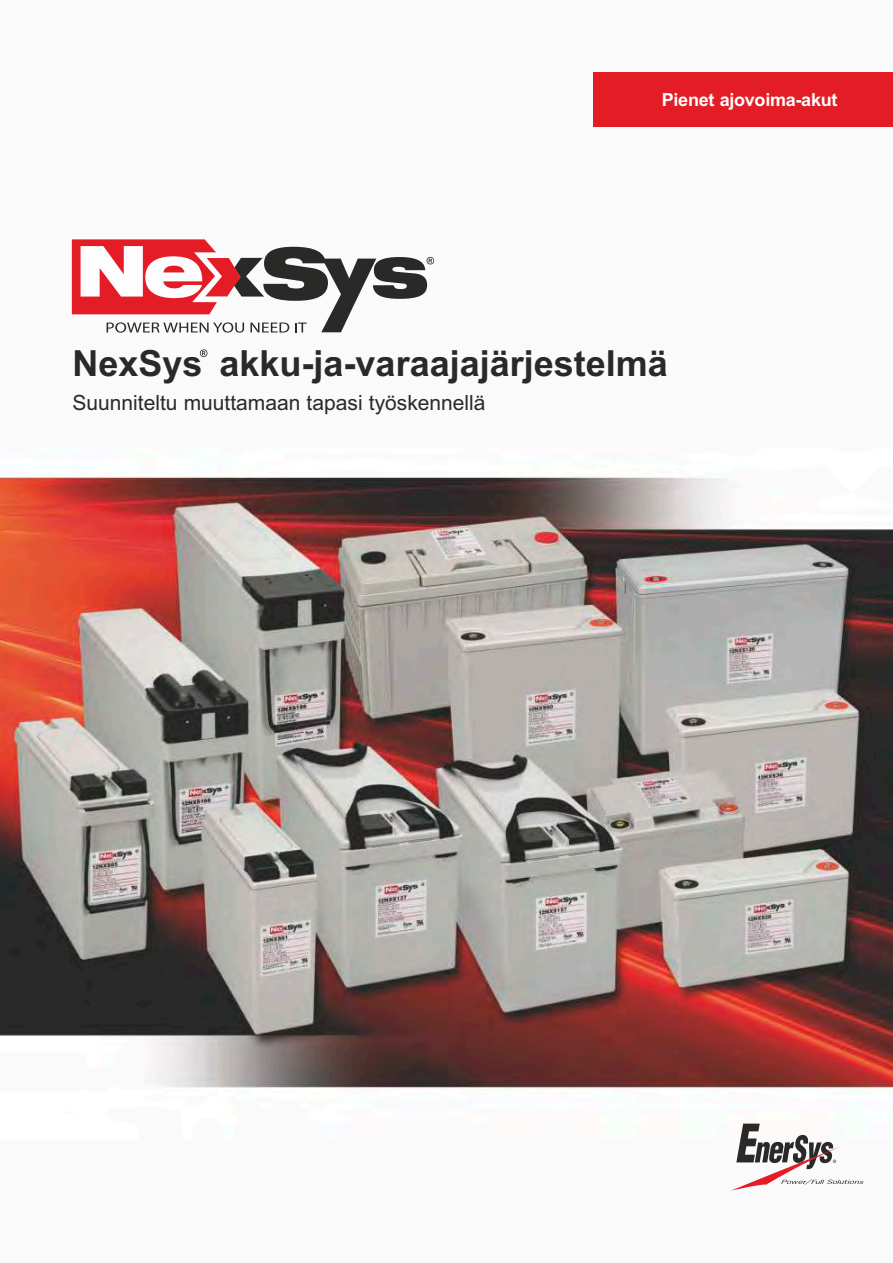
<style>
.page{position:relative;width:893px;height:1263px;background:#fff}
.page>*{position:absolute;margin:0;border:0;box-sizing:border-box;transform-origin:0 0}
.t1{font:700 36px "Arial";color:#292928}
.t2{font:21px "Arial";color:#292928}
.t3{font:700 18px "Arial";letter-spacing:-.015em;color:#fdfdfd}
</style>
<div class="page">
<img style="left:0;top:126px;width:893px;height:1065px">
<div style="left:593px;top:72px;width:300px;height:54px;background:#e31c25"></div>
<svg style="left:731px;top:1123px;width:133px;height:67px"></svg>
<svg style="left:72px;top:239px;width:362px;height:94px"></svg>
<svg style="left:200px;top:349px;width:7px;height:8px"></svg>
<p class="t3" style="left:662px;top:93px;width:177px">Pienet ajovoima-akut</p>
<h1 class="t1" style="left:72px;top:349px;width:132px">NexSys</h1>
<p class="t2" style="left:72px;top:395px;width:415px">Suunniteltu muuttamaan tapasi työskennellä</p>
<h1 class="t1" style="left:220px;top:349px;width:450px">akku-ja-varaajajärjestelmä</h1>
</div>
